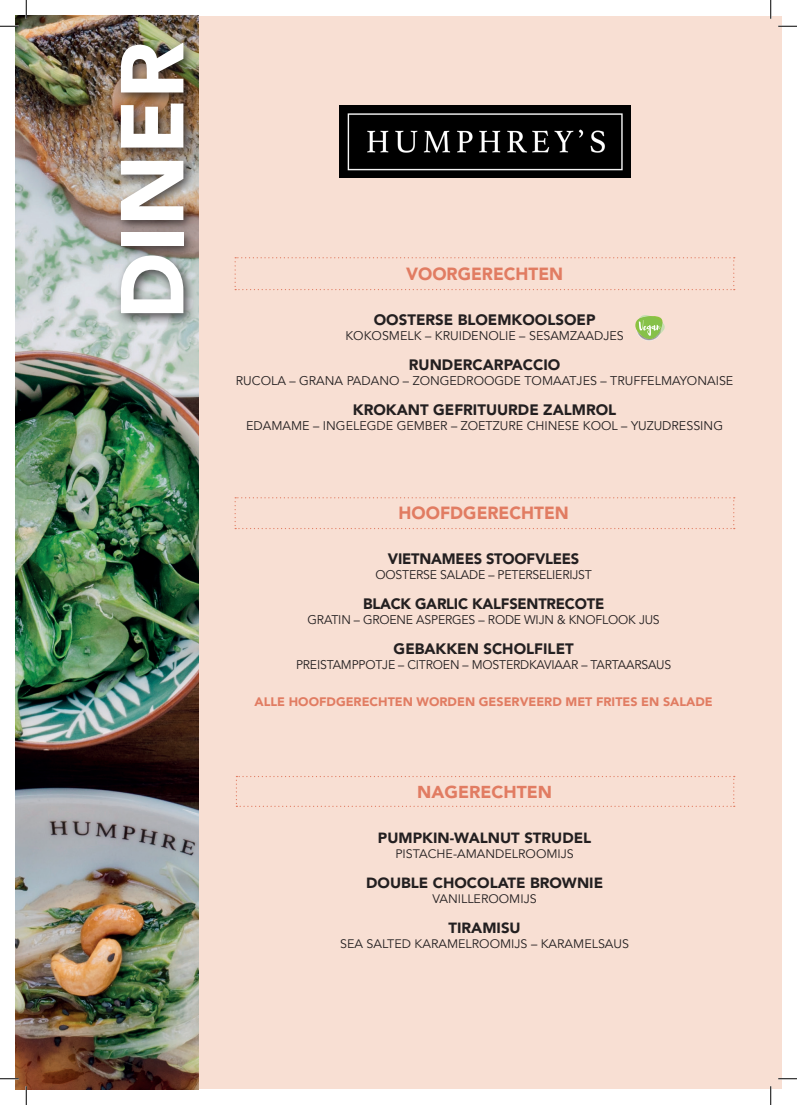
<style>
.page{position:relative;width:797px;height:1105px;background:#fff}
.page>*{position:absolute;margin:0;border:0;box-sizing:border-box;transform-origin:0 0}
.t1{font:900 88.25px "Avenir LT Std";color:#fff}
.t2{font:900 17.5px "Avenir LT Std";color:#e17c62}
.t3{font:900 17.12px "Avenir LT Std";color:#e17c62}
.t4{font:900 15px "Avenir LT Std";color:#231f20}
.t5{font:900 14.75px "Avenir LT Std";color:#231f20}
.t6{font:12.5px "Avenir LT Std";color:#231f20}
.t7{font:12.25px "Avenir LT Std";color:#231f20}
.t8{font:900 12.25px "Avenir LT Std";color:#e17c62}
.s1{font-size:12.25px}
</style>
<div class="page">
<div style="left:16px;top:16px;width:765px;height:1072px;background:#f8dfd3"></div>
<img style="left:16px;top:16px;width:182px;height:1073px">
<svg style="left:234px;top:257px;width:500px;height:33px"></svg>
<svg style="left:234px;top:497px;width:500px;height:32px"></svg>
<svg style="left:236px;top:776px;width:498px;height:31px"></svg>
<div style="left:114px;top:37px;width:82px;height:289px;background:#231f20;opacity:.75"></div>
<img style="left:340px;top:106px;width:290px;height:71px">
<svg style="left:635px;top:315px;width:29px;height:26px"></svg>
<svg style="left:0;top:25px;width:19px;height:2px"></svg>
<svg style="left:778px;top:25px;width:19px;height:2px"></svg>
<svg style="left:0;top:1078px;width:19px;height:1px"></svg>
<svg style="left:778px;top:1078px;width:19px;height:1px"></svg>
<svg style="left:25px;top:0;width:2px;height:19px"></svg>
<svg style="left:25px;top:1086px;width:2px;height:19px"></svg>
<svg style="left:770px;top:0;width:1px;height:19px"></svg>
<svg style="left:770px;top:1086px;width:1px;height:19px"></svg>
<p class="t1" style="left:99px;top:319px;width:279px;rotate:-90deg">DINER</p>
<p class="t2" style="left:406px;top:264px;width:159px">VOORGERECHTEN</p>
<p class="t4" style="left:374px;top:311px;width:223px">OOSTERSE BLOEMKOOLSOEP</p>
<p class="t6" style="left:345px;top:329px;width:280px">KOKOSMELK – KRUIDENOLIE – SESAMZAADJES</p>
<p class="t4" style="left:409px;top:356px;width:153px">RUNDERCARPACCIO</p>
<p class="t6" style="left:236px;top:374px;width:499px">RUCOLA – GRANA PADANO – ZONGEDROOGDE TOMAATJES – TRUFFELMAYONAISE</p>
<p class="t4" style="left:353px;top:401px;width:265px">KROKANT GEFRITUURDE ZALMROL</p>
<p class="t6" style="left:246px;top:419px;width:478px">EDAMAME – INGELEGDE GEMBER – ZOETZURE CHINESE KOOL – YUZUDRESSING</p>
<p class="t2" style="left:398px;top:503px;width:172px">HOOFDGERECHTEN</p>
<p class="t4" style="left:388px;top:550px;width:193px">VIETNAMEES STOOFVLEES</p>
<p class="t6" style="left:375px;top:568px;width:218px">OOSTERSE SALADE – PETERSELIERIJST</p>
<p class="t4" style="left:363px;top:595px;width:243px">BLACK GARLIC KALFSENTRECOTE</p>
<p class="t6" style="left:307px;top:613px;width:353px">GRATIN – GROENE ASPERGES <span class="s1">–</span> RODE WIJN &amp; KNOFLOOK JUS</p>
<p class="t4" style="left:393px;top:640px;width:181px">GEBAKKEN SCHOLFILET</p>
<p class="t6" style="left:296px;top:658px;width:377px">PREISTAMPPOTJE – CITROEN – MOSTERDKAVIAAR – TARTAARSAUS</p>
<p class="t8" style="left:254px;top:694px;width:460px">ALLE HOOFDGERECHTEN WORDEN GESERVEERD MET FRITES EN SALADE</p>
<p class="t3" style="left:417px;top:781px;width:136px">NAGERECHTEN</p>
<p class="t5" style="left:378px;top:829px;width:215px">PUMPKIN-WALNUT STRUDEL</p>
<p class="t7" style="left:395px;top:846px;width:180px">PISTACHE-AMANDELROOMIJS</p>
<p class="t5" style="left:366px;top:874px;width:238px">DOUBLE CHOCOLATE BROWNIE</p>
<p class="t7" style="left:432px;top:891px;width:106px">VANILLEROOMIJS</p>
<p class="t5" style="left:448px;top:919px;width:74px">TIRAMISU</p>
<p class="t7" style="left:340px;top:936px;width:290px">SEA SALTED KARAMELROOMIJS – KARAMELSAUS</p>
</div>
